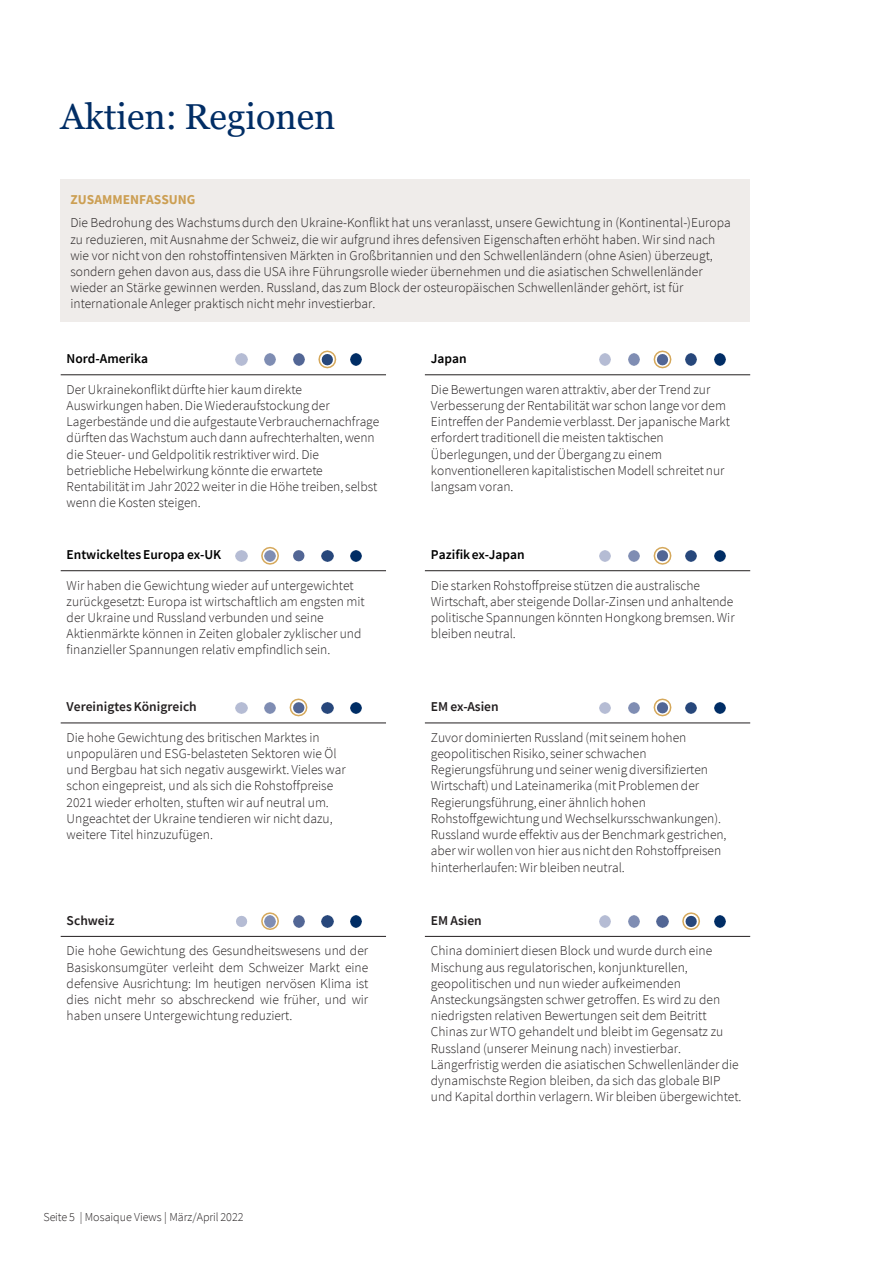
<style>
.page{position:relative;width:893px;height:1264px;background:#fff}
.page>*{position:absolute;margin:0;border:0;box-sizing:border-box;transform-origin:0 0}
.t1{font:36px "Georgia";color:#002d65}
.t2{font:300 13.5px/16.2px "Source Sans Pro";color:#231f20}
.t3{font:600 13.5px "Source Sans Pro";color:#000}
.t4{font:600 13.5px "Source Sans Pro";color:#231f20}
.t5{font:700 13.5px "Source Sans Pro";color:#cc9f53}
.t6{font:300 12px "Source Sans Pro";letter-spacing:-.005em;color:#231f20}
</style>
<div class="page">
<div style="left:61px;top:179px;width:689px;height:143px;background:#efecea"></div>
<hr style="left:61px;top:374px;width:325px;height:1px;background:#231f20">
<hr style="left:61px;top:570px;width:325px;height:1px;background:#231f20">
<hr style="left:61px;top:722px;width:325px;height:1px;background:#231f20">
<hr style="left:61px;top:935px;width:325px;height:1px;background:#231f20">
<hr style="left:425px;top:374px;width:325px;height:1px;background:#231f20">
<hr style="left:425px;top:570px;width:325px;height:1px;background:#231f20">
<hr style="left:425px;top:722px;width:325px;height:1px;background:#231f20">
<hr style="left:425px;top:935px;width:325px;height:1px;background:#231f20">
<svg style="left:236px;top:354px;width:11px;height:11px"></svg>
<svg style="left:264px;top:354px;width:12px;height:11px"></svg>
<svg style="left:293px;top:354px;width:11px;height:11px"></svg>
<svg style="left:350px;top:354px;width:11px;height:11px"></svg>
<svg style="left:318px;top:350px;width:19px;height:19px"></svg>
<svg style="left:599px;top:354px;width:12px;height:11px"></svg>
<svg style="left:628px;top:354px;width:11px;height:11px"></svg>
<svg style="left:685px;top:354px;width:11px;height:11px"></svg>
<svg style="left:714px;top:354px;width:11px;height:11px"></svg>
<svg style="left:653px;top:350px;width:19px;height:19px"></svg>
<svg style="left:236px;top:550px;width:11px;height:11px"></svg>
<svg style="left:321px;top:550px;width:12px;height:11px"></svg>
<svg style="left:350px;top:550px;width:11px;height:11px"></svg>
<svg style="left:293px;top:550px;width:11px;height:11px"></svg>
<svg style="left:261px;top:546px;width:18px;height:19px"></svg>
<svg style="left:599px;top:550px;width:12px;height:11px"></svg>
<svg style="left:628px;top:550px;width:11px;height:11px"></svg>
<svg style="left:685px;top:550px;width:11px;height:11px"></svg>
<svg style="left:714px;top:550px;width:11px;height:11px"></svg>
<svg style="left:653px;top:546px;width:19px;height:19px"></svg>
<svg style="left:236px;top:702px;width:11px;height:11px"></svg>
<svg style="left:264px;top:702px;width:12px;height:11px"></svg>
<svg style="left:321px;top:702px;width:12px;height:11px"></svg>
<svg style="left:350px;top:702px;width:11px;height:11px"></svg>
<svg style="left:289px;top:698px;width:19px;height:19px"></svg>
<svg style="left:599px;top:702px;width:12px;height:11px"></svg>
<svg style="left:628px;top:702px;width:11px;height:11px"></svg>
<svg style="left:685px;top:702px;width:11px;height:11px"></svg>
<svg style="left:714px;top:702px;width:11px;height:11px"></svg>
<svg style="left:653px;top:698px;width:19px;height:19px"></svg>
<svg style="left:293px;top:915px;width:11px;height:11px"></svg>
<svg style="left:321px;top:915px;width:12px;height:11px"></svg>
<svg style="left:350px;top:915px;width:11px;height:11px"></svg>
<svg style="left:236px;top:915px;width:11px;height:11px"></svg>
<svg style="left:261px;top:912px;width:18px;height:18px"></svg>
<svg style="left:599px;top:915px;width:12px;height:11px"></svg>
<svg style="left:628px;top:915px;width:11px;height:11px"></svg>
<svg style="left:656px;top:915px;width:12px;height:11px"></svg>
<svg style="left:714px;top:915px;width:11px;height:11px"></svg>
<svg style="left:682px;top:912px;width:18px;height:18px"></svg>
<h2 class="t1" style="left:61px;top:94px;width:276px">Aktien: Regionen</h2>
<p class="t5" style="left:70px;top:190px;width:127px">ZUSAMMENFASSUNG</p>
<p class="t2" style="left:70px;top:215px;width:662px">Die Bedrohung des Wachstums durch den Ukraine-Konflikt hat uns veranlasst, unsere Gewichtung in (Kontinental-)Europa zu reduzieren, mit Ausnahme der Schweiz, die wir aufgrund ihres defensiven Eigenschaften erhöht haben. Wir sind nach wie vor nicht von den rohstoffintensiven Märkten in Großbritannien und den Schwellenländern (ohne Asien) überzeugt, sondern gehen davon aus, dass die USA ihre Führungsrolle wieder übernehmen und die asiatischen Schwellenländer wieder an Stärke gewinnen werden. Russland, das zum Block der osteuropäischen Schwellenländer gehört, ist für internationale Anleger praktisch nicht mehr investierbar.</p>
<p class="t3" style="left:67px;top:350px;width:83px">Nord-Amerika</p>
<p class="t2" style="left:67px;top:381px;width:314px">Der Ukrainekonflikt dürfte hier kaum direkte Auswirkungen haben. Die Wiederaufstockung der Lagerbestände und die aufgestaute Verbrauchernachfrage dürften das Wachstum auch dann aufrechterhalten, wenn die Steuer- und Geldpolitik restriktiver wird. Die betriebliche Hebelwirkung könnte die erwartete Rentabilität im Jahr 2022 weiter in die Höhe treiben, selbst wenn die Kosten steigen.</p>
<p class="t3" style="left:67px;top:545px;width:156px">Entwickeltes Europa ex-UK</p>
<p class="t2" style="left:67px;top:577px;width:299px">Wir haben die Gewichtung wieder auf untergewichtet zurückgesetzt: Europa ist wirtschaftlich am engsten mit der Ukraine und Russland verbunden und seine Aktienmärkte können in Zeiten globaler zyklischer und finanzieller Spannungen relativ empfindlich sein.</p>
<p class="t4" style="left:67px;top:698px;width:131px">Vereinigtes Königreich</p>
<p class="t2" style="left:67px;top:729px;width:280px">Die hohe Gewichtung des britischen Marktes in unpopulären und ESG-belasteten Sektoren wie Öl und Bergbau hat sich negativ ausgewirkt. Vieles war schon eingepreist, und als sich die Rohstoffpreise 2021 wieder erholten, stuften wir auf neutral um.<br>Ungeachtet der Ukraine tendieren wir nicht dazu, weitere Titel hinzuzufügen.</p>
<p class="t4" style="left:67px;top:911px;width:49px">Schweiz</p>
<p class="t2" style="left:67px;top:942px;width:303px;text-align:justify">Die hohe Gewichtung des Gesundheitswesens und der Basiskonsumgüter verleiht dem Schweizer Markt eine defensive Ausrichtung: Im heutigen nervösen Klima ist dies nicht mehr so abschreckend wie früher, und wir haben unsere Untergewichtung reduziert.</p>
<p class="t6" style="left:44px;top:1209px;width:201px">Seite 5 | Mosaique Views | März/April 2022</p>
<p class="t3" style="left:431px;top:350px;width:37px">Japan</p>
<p class="t2" style="left:431px;top:381px;width:301px">Die Bewertungen waren attraktiv, aber der Trend zur Verbesserung der Rentabilität war schon lange vor dem Eintreffen der Pandemie verblasst. Der japanische Markt erfordert traditionell die meisten taktischen Überlegungen, und der Übergang zu einem konventionelleren kapitalistischen Modell schreitet nur langsam voran.</p>
<p class="t3" style="left:431px;top:545px;width:95px">Pazifikex-Japan</p>
<p class="t2" style="left:431px;top:577px;width:305px">Die starken Rohstoffpreise stützen die australische Wirtschaft, aber steigende Dollar-Zinsen und anhaltende politische Spannungen könnten Hongkong bremsen. Wir bleiben neutral.</p>
<p class="t4" style="left:431px;top:698px;width:69px">EM ex-Asien</p>
<p class="t2" style="left:431px;top:729px;width:297px">Zuvor dominierten Russland (mit seinem hohen geopolitischen Risiko, seiner schwachen Regierungsführung und seiner wenig diversifizierten Wirtschaft) und Lateinamerika (mit Problemen der Regierungsführung, einer ähnlich hohen Rohstoffgewichtung und Wechselkursschwankungen).<br>Russland wurde effektiv aus der Benchmark gestrichen, aber wir wollen von hier aus nicht den Rohstoffpreisen hinterherlaufen: Wir bleiben neutral.</p>
<p class="t4" style="left:431px;top:911px;width:52px">EM Asien</p>
<p class="t2" style="left:431px;top:942px;width:312px">China dominiert diesen Block und wurde durch eine Mischung aus regulatorischen, konjunkturellen, geopolitischen und nun wieder aufkeimenden Ansteckungsängsten schwer getroffen. Es wird zu den niedrigsten relativen Bewertungen seit dem Beitritt Chinas zur WTO gehandelt und bleibt im Gegensatz zu Russland (unserer Meinung nach) investierbar.<br>Längerfristig werden die asiatischen Schwellenländer die dynamischste Region bleiben, da sich das globale BIP und Kapital dorthin verlagern. Wir bleiben übergewichtet.</p>
</div>
